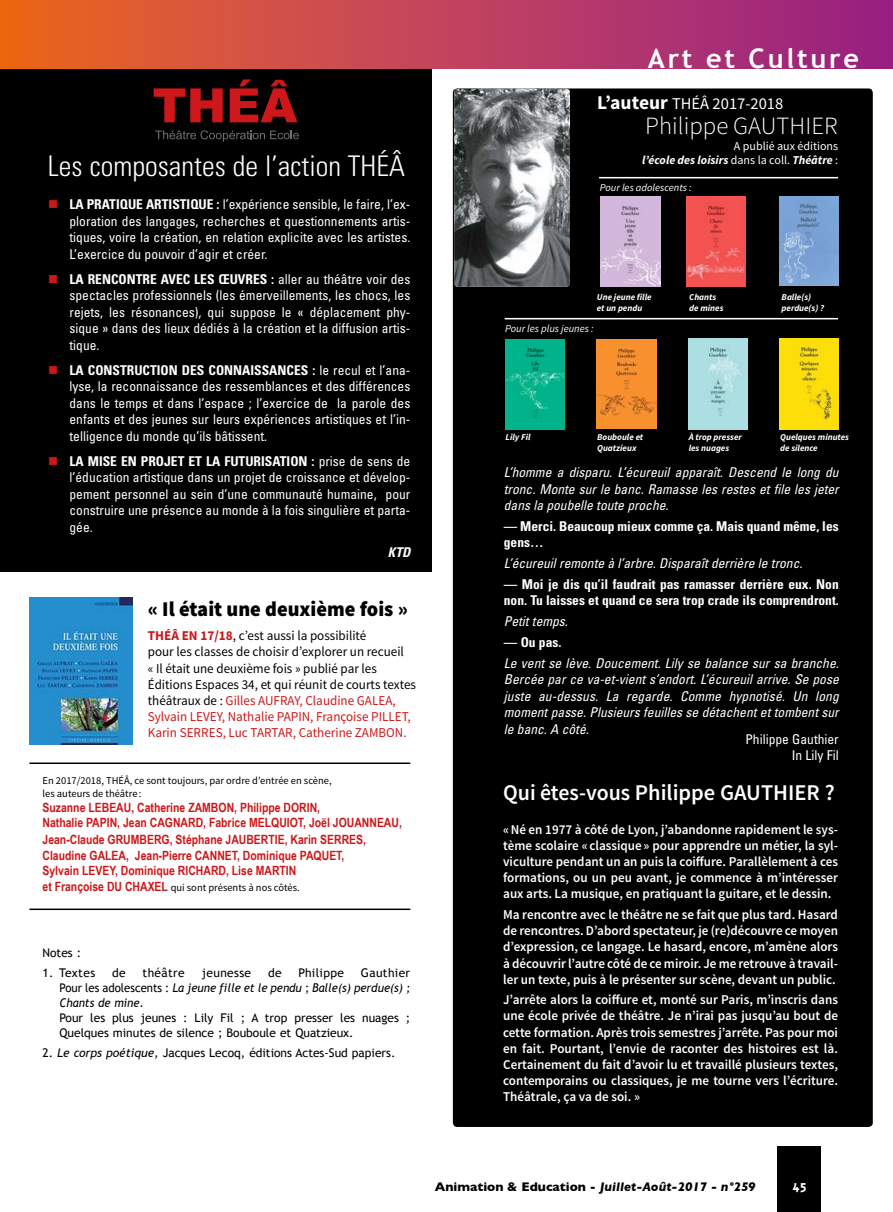
<style>
.page{position:relative;width:893px;height:1212px;background:#fff}
.page>*{position:absolute;margin:0;border:0;box-sizing:border-box;transform-origin:0 0}
.Titre_encadré{font:300 condensed 28.5px "Univers";color:#fff}
.t1{font:700 27px "Trebuchet MS";letter-spacing:.1em;color:#fff}
.texte_courant{font:300 24.75px "Source Sans Pro";color:#fff}
.texte_courant-2{font:600 22.5px "Source Sans Pro";color:#fff}
.t2{font:900 21px "Source Sans Pro";color:#000}
.En-tête{font:16.5px "Source Sans Pro";color:#fff}
.t3{font:700 15px "Triplex";color:#fff}
.Texte_encadré{font:condensed 13.5px/16.5px "Univers";color:#fff;text-align:justify}
.texte_courant-3{font:600 13.5px/16.2px "Source Sans Pro";color:#fff;text-align:justify}
.Texte_encadré-2{font:italic condensed 13.5px/16.5px "Univers";color:#fff;text-align:justify}
.t4{font:13.5px/16.2px "Source Sans Pro";color:#000}
.Texte_encadré-3{font:700 condensed 13.5px/16.5px "Univers";color:#fff}
.Signature_encadré{font:italic 700 condensed 13.5px "Univers";color:#fff}
.t5{font:700 12.75px/15.3px "Arial Narrow";color:#cd171a}
.t6{font:italic 700 12.75px "Gill Sans";color:#000}
.NotesHD{font:12px/15px "Trebuchet MS";color:#000}
.t7{font:12px/14.4px "Source Sans Pro";color:#fff;text-align:right}
.NotesHD-2{font:12px "Trebuchet MS";letter-spacing:.03em;color:#000}
.t8{font:10.5px/12.6px "Source Sans Pro";color:#000}
.t9{font:italic 10.5px "Source Sans Pro";color:#fff}
.t10{font:italic 700 9px/10.8px "Source Sans Pro";color:#fff}
.s1{font-weight:700}
.s2{font-weight:700;color:#cd171a}
.s3{color:#cd171a}
.s4{font-family:"Arial Narrow";font-weight:700;font-size:12.75px;color:#cd171a}
.s5{font-style:italic}
.s6{font-weight:700;font-size:19.5px}
.s7{font-weight:700;font-style:italic}
.s8{font-style:normal}
</style>
<div class="page">
<div style="left:777px;top:1146px;width:43px;height:66px;background:#000"></div>
<div style="left:453px;top:88px;width:420px;height:1039px;background:#000;border-radius:4px"></div>
<img style="left:686px;top:197px;width:59px;height:90px">
<div style="left:598px;top:194px;width:71px;height:101px;background:#000;opacity:.3"></div>
<img style="left:601px;top:197px;width:59px;height:89px">
<div style="left:778px;top:195px;width:67px;height:98px;background:#000;opacity:.3"></div>
<img style="left:780px;top:197px;width:58px;height:89px">
<hr style="left:599px;top:177px;width:239px;height:1px;background:#fff">
<img style="left:454px;top:89px;width:116px;height:198px">
<hr style="left:505px;top:318px;width:333px;height:1px;background:#fff">
<div style="left:778px;top:1146px;width:43px;height:66px;background:#000"></div>
<div style="left:0;top:51px;width:432px;height:521px;background:#000"></div>
<svg style="left:0;top:0;width:893px;height:68px"></svg>
<svg style="left:154px;top:79px;width:145px;height:63px"></svg>
<div style="left:686px;top:336px;width:69px;height:101px;background:#000;opacity:.3"></div>
<img style="left:688px;top:339px;width:59px;height:90px">
<div style="left:777px;top:336px;width:69px;height:101px;background:#000;opacity:.3"></div>
<img style="left:780px;top:339px;width:59px;height:90px">
<img style="left:506px;top:339px;width:59px;height:91px">
<div style="left:594px;top:337px;width:69px;height:99px;background:#000;opacity:.3"></div>
<img style="left:597px;top:339px;width:59px;height:90px">
<img style="left:29px;top:597px;width:104px;height:147px">
<hr style="left:29px;top:762px;width:381px;height:2px;background:#000">
<hr style="left:29px;top:908px;width:381px;height:2px;background:#000">
<p class="Titre_encadré" style="left:48px;top:148px;width:359px">Les composantes de l’action THÉÂ</p>
<p class="Texte_encadré" style="left:70px;top:196px;width:342px"><span class="s1">LA PRATIQUE ARTISTIQUE :</span> l’expérience sensible, le faire, l’ex&shy;ploration des langages, recherches et questionnements artis&shy;tiques, voire la création, en relation explicite avec les artistes.<br>L’exercice du pouvoir d’agir et créer.</p>
<p class="Texte_encadré" style="left:70px;top:270px;width:342px"><span class="s1">LA RENCONTRE AVEC LES ŒUVRES :</span> aller au théâtre voir des spectacles professionnels (les émerveillements, les chocs, les rejets, les résonances), qui suppose le « déplacement phy&shy;sique » dans des lieux dédiés à la création et la diffusion artis&shy;tique.</p>
<p class="Texte_encadré" style="left:70px;top:361px;width:342px"><span class="s1">LA CONSTRUCTION DES CONNAISSANCES :</span> le recul et l’ana&shy;lyse, la reconnaissance des ressemblances et des différences dans le temps et dans l’espace ; l’exercice de la parole des enfants et des jeunes sur leurs expériences artistiques et l’in&shy;telligence du monde qu’ils bâtissent.</p>
<p class="Texte_encadré" style="left:70px;top:452px;width:342px"><span class="s1">LA MISE EN PROJET ET LA FUTURISATION :</span> prise de sens de l’éducation artistique dans un projet de croissance et dévelop&shy;pement personnel au sein d’une communauté humaine, pour construire une présence au monde à la fois singulière et parta&shy;gée.</p>
<p class="Signature_encadré" style="left:388px;top:543px;width:24px">KTD</p>
<p class="t2" style="left:148px;top:595px;width:262px">« Il était une deuxième fois »</p>
<p class="t4" style="left:148px;top:628px;width:270px"><span class="s2">THÉÂ EN 17/18</span>, c’est aussi la possibilité<br>pour les classes de choisir d’explorer un recueil<br>« Il était une deuxième fois » publié par les Éditions Espaces 34, et qui réunit de courts textes théâtraux de : <span class="s3">Gilles AUFRAY, Claudine GALEA, Sylvain LEVEY, Nathalie PAPIN, Françoise PILLET, Karin SERRES, Luc TARTAR, Catherine ZAMBON.</span></p>
<p class="t8" style="left:43px;top:774px;width:291px">En 2017/2018, THÉÂ, ce sont toujours, par ordre d’entrée en scène, les auteurs de théâtre :</p>
<p class="t5" style="left:43px;top:800px;width:361px">Suzanne LEBEAU, Catherine ZAMBON, Philippe DORIN,<br>Nathalie PAPIN, Jean CAGNARD, Fabrice MELQUIOT, Joël JOUANNEAU,</p>
<p class="t5" style="left:43px;top:831px;width:325px">Jean-Claude GRUMBERG, Stéphane JAUBERTIE, Karin SERRES,</p>
<p class="t5" style="left:43px;top:848px;width:303px">Claudine GALEA, Jean-Pierre CANNET, Dominique PAQUET,<br>Sylvain LEVEY, Dominique RICHARD, Lise MARTIN</p>
<p class="t8" style="left:43px;top:881px;width:259px"><span class="s4">et Françoise DU CHAXEL</span> qui sont présents à nos côtés.</p>
<p class="NotesHD" style="left:43px;top:946px;width:40px">Notes :</p>
<p class="NotesHD" style="left:43px;top:965px;width:54px">1. Textes</p>
<p class="NotesHD" style="left:112px;top:965px;width:15px">de</p>
<p class="NotesHD-2" style="left:143px;top:965px;width:44px">théâtre</p>
<p class="NotesHD-2" style="left:202px;top:965px;width:51px">jeunesse</p>
<p class="NotesHD" style="left:268px;top:965px;width:15px">de</p>
<p class="NotesHD-2" style="left:299px;top:965px;width:47px">Philippe</p>
<p class="NotesHD" style="left:60px;top:965px;width:352px;text-indent:301px">Gauthier Pour les adolescents : <span class="s5">La jeune fille et le pendu</span> ; <span class="s5">Balle(s) perdue(s) ; Chants de mine.<br></span>Pour les plus jeunes : Lily Fil ; A trop presser les nuages ; Quelques minutes de silence ; Bouboule et Quatzieux.</p>
<p class="NotesHD" style="left:43px;top:1046px;width:354px">2. <span class="s5">Le corps poétique</span>, Jacques Lecoq, éditions Actes-Sud papiers.</p>
<p class="t1" style="left:648px;top:42px;width:213px">Art et Culture</p>
<p class="En-tête" style="left:597px;top:94px;width:188px"><span class="s6">L’auteur</span> THÉÂ 2017-2018</p>
<p class="texte_courant" style="left:645px;top:111px;width:194px">Philippe GAUTHIER</p>
<p class="t7" style="left:642px;top:139px;width:198px">A publié aux éditions<br><span class="s7">l’école des loisirs</span> dans la coll. <span class="s7">Théâtre</span> :</p>
<p class="t9" style="left:600px;top:181px;width:93px">Pour les adolescents :</p>
<p class="t10" style="left:597px;top:292px;width:56px">Une jeune fille et un pendu</p>
<p class="t10" style="left:689px;top:292px;width:36px">Chants de mines</p>
<p class="t10" style="left:781px;top:292px;width:44px">Balle(s) perdue(s) ?</p>
<p class="t9" style="left:505px;top:322px;width:90px">Pour les plus jeunes :</p>
<p class="t10" style="left:506px;top:432px;width:27px">Lily Fil</p>
<p class="t10" style="left:597px;top:432px;width:48px">Bouboule et<br>Quatzieux</p>
<p class="t10" style="left:689px;top:432px;width:55px">À trop presser les nuages</p>
<p class="t10" style="left:780px;top:432px;width:70px">Quelques minutes de silence</p>
<p class="Texte_encadré-2" style="left:504px;top:464px;width:336px">L’homme a disparu. L’écureuil apparaît. Descend le long du tronc. Monte sur le banc. Ramasse les restes et file les jeter dans la poubelle toute proche.</p>
<p class="Texte_encadré-3" style="left:504px;top:517px;width:336px">— Merci. Beaucoup mieux comme ça. Mais quand même, les gens…</p>
<p class="Texte_encadré-2" style="left:504px;top:555px;width:300px">L’écureuil remonte à l’arbre. Disparaît derrière le tronc.</p>
<p class="Texte_encadré-3" style="left:504px;top:575px;width:336px">— Moi je dis qu’il faudrait pas ramasser derrière eux. Non non. Tu laisses et quand ce sera trop crade ils comprendront.</p>
<p class="Texte_encadré-2" style="left:504px;top:613px;width:66px">Petit temps.</p>
<p class="Texte_encadré-3" style="left:504px;top:633px;width:59px">— Ou pas.</p>
<p class="Texte_encadré-2" style="left:504px;top:654px;width:336px">Le vent se lève. Doucement. Lily se balance sur sa branche.<br>Bercée par ce va-et-vient s’endort. L’écureuil arrive. Se pose juste au-dessus. La regarde. Comme hypnotisé. Un long moment passe. Plusieurs feuilles se détachent et tombent sur le banc. A côté.</p>
<p class="Texte_encadré" style="left:745px;top:730px;width:95px;text-align:right">Philippe Gauthier<br>In Lily Fil</p>
<p class="texte_courant-2" style="left:503px;top:779px;width:333px">Qui êtes-vous Philippe GAUTHIER ?</p>
<p class="texte_courant-3" style="left:503px;top:821px;width:336px">«Né en 1977 à côté de Lyon, j’abandonne rapidement le sys&shy;tème scolaire « classique» pour apprendre un métier, la syl&shy;viculture pendant un an puis la coiffure. Parallèlement à ces formations, ou un peu avant, je commence à m’intéresser aux arts. La musique, en pratiquant la guitare, et le dessin.</p>
<p class="texte_courant-3" style="left:503px;top:907px;width:336px">Ma rencontre avec le théâtre ne se fait que plus tard. Hasard de rencontres. D’abord spectateur, je (re)découvre ce moyen d’expression, ce langage. Le hasard, encore, m’amène alors à découvrir l’autre côté de ce miroir. Je me retrouve à travail&shy;ler un texte, puis à le présenter sur scène, devant un public.</p>
<p class="texte_courant-3" style="left:503px;top:992px;width:336px">J’arrête alors la coiffure et, monté sur Paris, m’inscris dans une école privée de théâtre. Je n’irai pas jusqu’au bout de cette formation. Après trois semestres j’arrête. Pas pour moi en fait. Pourtant, l’envie de raconter des histoires est là.<br>Certainement du fait d’avoir lu et travaillé plusieurs textes, contemporains ou classiques, je me tourne vers l’écriture.<br>Théâtrale, ça va de soi. »</p>
<p class="t6" style="left:435px;top:1179px;width:323px"><span class="s8">Animation &amp; Education -</span> Juillet-Août-2017 - n°259</p>
<p class="t3" style="left:792px;top:1177px;width:16px">45</p>
</div>
